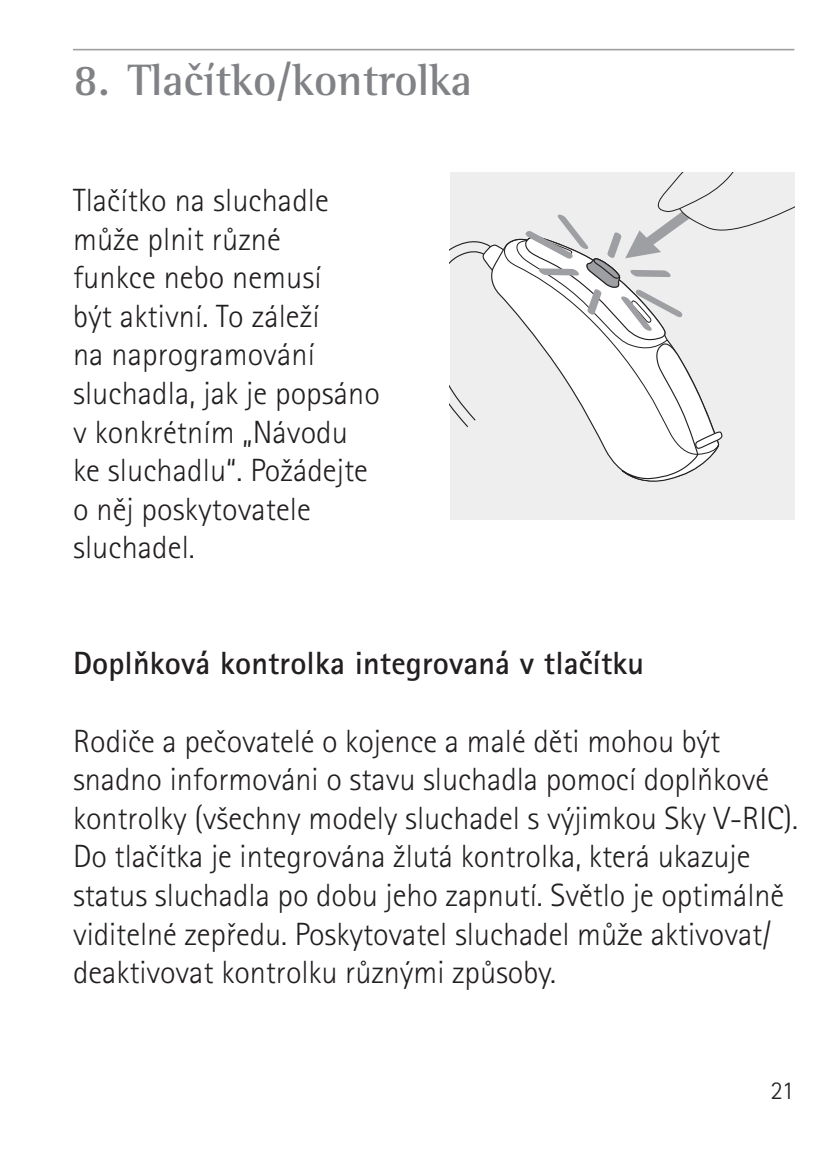
<style>
.page{position:relative;width:840px;height:1151px;background:#fff}
.page>*{position:absolute;margin:0;border:0;box-sizing:border-box;transform-origin:0 0}
.t1{font:700 45px "Rotis Semi Serif Pro";color:#808285}
.t2{font:300 32.2px/38.6px "Rotis Sans Serif Pro";color:#231f20}
.t3{font:700 32.2px "Rotis Sans Serif Pro";letter-spacing:.005em;color:#231f20}
.t4{font:300 25.8px "Rotis Sans Serif Pro";color:#231f20}
</style>
<div class="page">
<div style="left:449px;top:172px;width:344px;height:348px;background:#eeeeef"></div>
<svg style="left:449px;top:236px;width:40px;height:192px"></svg>
<svg style="left:490px;top:244px;width:13px;height:55px"></svg>
<svg style="left:503px;top:239px;width:11px;height:73px"></svg>
<svg style="left:514px;top:172px;width:279px;height:310px"></svg>
<hr style="left:73px;top:49px;width:720px;height:1px;background:#9d9fa2">
<p class="t1" style="left:73px;top:53px;width:400px">8. Tlačítko/kontrolka</p>
<p class="t2" style="left:73px;top:181px;width:308px">Tlačítko na sluchadle může plnit různé<br>funkce nebo nemusí<br>být aktivní. To záleží<br>na naprogramování sluchadla, jak je popsáno v konkrétním „Návodu ke sluchadlu“. Požádejte o něj poskytovatele sluchadel.</p>
<p class="t3" style="left:73px;top:643px;width:572px">Doplňková kontrolka integrovaná v tlačítku</p>
<p class="t2" style="left:73px;top:722px;width:726px">Rodiče a pečovatelé o kojence a malé děti mohou být snadno informováni o stavu sluchadla pomocí doplňkové kontrolky (všechny modely sluchadel s výjimkou Sky V-RIC).<br>Do tlačítka je integrována žlutá kontrolka, která ukazuje status sluchadla po dobu jeho zapnutí. Světlo je optimálně viditelné zepředu. Poskytovatel sluchadel může aktivovat/ deaktivovat kontrolku různými způsoby.</p>
<p class="t4" style="left:770px;top:1075px;width:25px">21</p>
</div>
